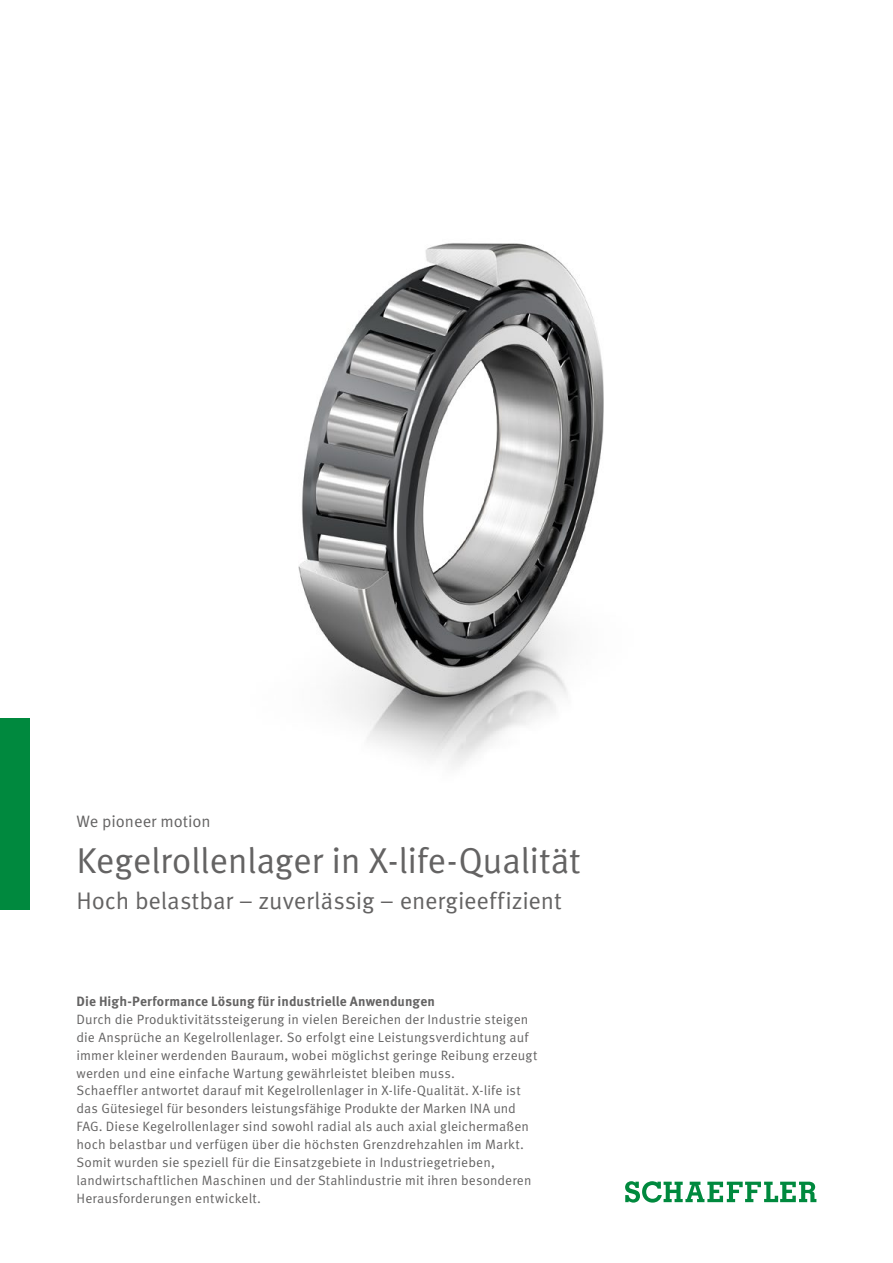
<style>
.page{position:relative;width:893px;height:1263px;background:#fff}
.page>*{position:absolute;margin:0;border:0;box-sizing:border-box;transform-origin:0 0}
.Headline__H1___24pt_28pt{font:36px "Schaeffler Meta";letter-spacing:-.01em;color:#646363}
.Subline__16pt_19pt{font:24px "Schaeffler Meta";letter-spacing:-.01em;color:#646363}
.Claim__11pt_14pt{font:16.5px "Schaeffler Meta";letter-spacing:-.005em;color:#646363}
.Copy_text__9pt_11_812pt{font:13.5px/17.9px "Schaeffler Meta";letter-spacing:.005em;color:#646363}
.Overline__Copy_text___9pt_11_812pt_bold{font:700 13.5px "Schaeffler Meta";letter-spacing:.005em;color:#646363}
</style>
<div class="page">
<img style="left:298px;top:243px;width:306px;height:523px">
<svg style="left:625px;top:1181px;width:191px;height:21px"></svg>
<div style="left:0;top:718px;width:30px;height:191px;background:#00893e"></div>
<p class="Claim__11pt_14pt" style="left:77px;top:811px;width:136px">We pioneer motion</p>
<p class="Headline__H1___24pt_28pt" style="left:77px;top:839px;width:506px">Kegelrollenlager in X-life-Qualität</p>
<p class="Subline__16pt_19pt" style="left:77px;top:887px;width:487px">Hoch belastbar – zuverlässig – energieeffizient</p>
<p class="Overline__Copy_text___9pt_11_812pt_bold" style="left:77px;top:993px;width:360px">Die High-Performance Lösung für industrielle Anwendungen</p>
<p class="Copy_text__9pt_11_812pt" style="left:77px;top:1010px;width:453px">Durch die Produktivitätssteigerung in vielen Bereichen der Industrie steigen</p>
<p class="Copy_text__9pt_11_812pt" style="left:77px;top:1028px;width:453px">die Ansprüche an Kegelrollenlager. So erfolgt eine Leistungsverdichtung auf</p>
<p class="Copy_text__9pt_11_812pt" style="left:77px;top:1046px;width:462px">immer kleiner werdenden Bauraum, wobei möglichst geringe Reibung erzeugt werden und eine einfache Wartung gewährleistet bleiben muss.</p>
<p class="Copy_text__9pt_11_812pt" style="left:77px;top:1082px;width:446px">Schaeffler antwortet darauf mit Kegelrollenlager in X-life-Qualität. X-life ist</p>
<p class="Copy_text__9pt_11_812pt" style="left:77px;top:1100px;width:441px">das Gütesiegel für besonders leistungsfähige Produkte der Marken INA und</p>
<p class="Copy_text__9pt_11_812pt" style="left:77px;top:1118px;width:454px">FAG. Diese Kegelrollenlager sind sowohl radial als auch axial gleichermaßen</p>
<p class="Copy_text__9pt_11_812pt" style="left:77px;top:1135px;width:449px">hoch belastbar und verfügen über die höchsten Grenzdrehzahlen im Markt.</p>
<p class="Copy_text__9pt_11_812pt" style="left:77px;top:1153px;width:420px">Somit wurden sie speziell für die Einsatzgebiete in Industriegetrieben,</p>
<p class="Copy_text__9pt_11_812pt" style="left:77px;top:1171px;width:456px">landwirtschaftlichen Maschinen und der Stahlindustrie mit ihren besonderen</p>
<p class="Copy_text__9pt_11_812pt" style="left:77px;top:1189px;width:186px">Herausforderungen entwickelt.</p>
</div>
